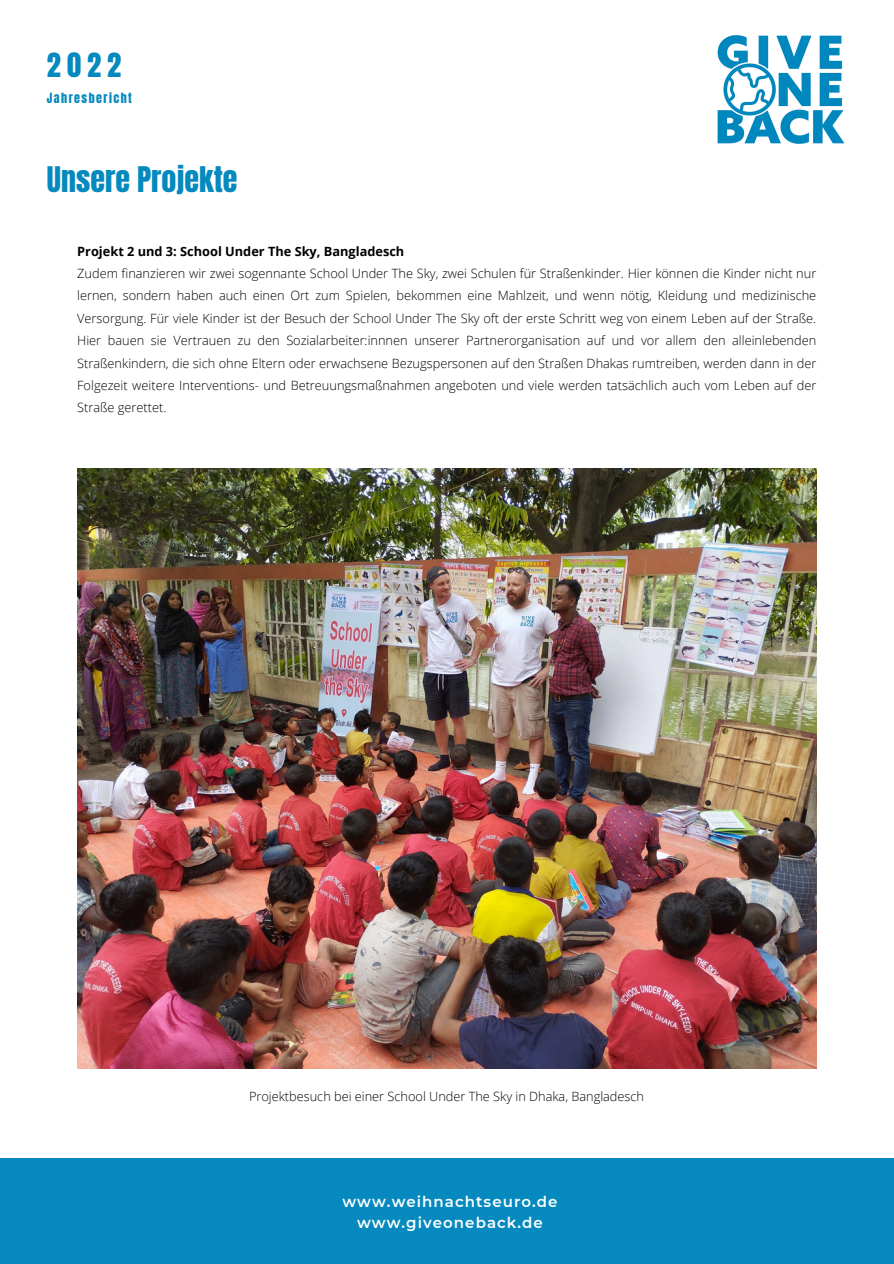
<style>
.page{position:relative;width:894px;height:1264px;background:#fff}
.page>*{position:absolute;margin:0;border:0;box-sizing:border-box;transform-origin:0 0}
.t1{font:30px "Anton";color:#0589be}
.t2{font:28.5px "Anton";color:#0589be}
.t3{font:600 15px/20.2px "Montserrat";letter-spacing:.07em;color:#fff;text-align:center}
.t4{font:300 12.75px/22.4px "Open Sans";color:#000;text-align:justify}
.t5{font:700 12.75px "Open Sans";color:#000}
.t6{font:12px "Anton";letter-spacing:.12em;color:#0589be}
</style>
<div class="page">
<img style="left:77px;top:469px;width:739px;height:599px">
<div style="left:0;top:1157px;width:893px;height:106px;background:#0589be"></div>
<img style="left:717px;top:35px;width:128px;height:109px">
<p class="t2" style="left:47px;top:45px;width:76px">2022</p>
<h2 class="t6" style="left:47px;top:89px;width:86px">Jahresbericht</h2>
<p class="t1" style="left:47px;top:158px;width:192px">Unsere Projekte</p>
<p class="t5" style="left:77px;top:242px;width:328px">Projekt 2 und 3: School Under The Sky, Bangladesch</p>
<p class="t4" style="left:77px;top:262px;width:740px">Zudem finanzieren wir zwei sogennante School Under The Sky, zwei Schulen für Straßenkinder. Hier können die Kinder nicht nur lernen, sondern haben auch einen Ort zum Spielen, bekommen eine Mahlzeit, und wenn nötig, Kleidung und medizinische Versorgung. Für viele Kinder ist der Besuch der School Under The Sky oft der erste Schritt weg von einem Leben auf der Straße.<br>Hier bauen sie Vertrauen zu den Sozialarbeiter:innnen unserer Partnerorganisation auf und vor allem den alleinlebenden Straßenkindern, die sich ohne Eltern oder erwachsene Bezugspersonen auf den Straßen Dhakas rumtreiben, werden dann in der Folgezeit weitere Interventions- und Betreuungsmaßnahmen angeboten und viele werden tatsächlich auch vom Leben auf der Straße gerettet.</p>
<h3 class="t4" style="left:249px;top:1084px;width:396px">Projektbesuch bei einer School Under The Sky in Dhaka, Bangladesch</h3>
<h1 class="t3" style="left:342px;top:1191px;width:216px">www.weihnachtseuro.de www.giveoneback.de</h1>
</div>
